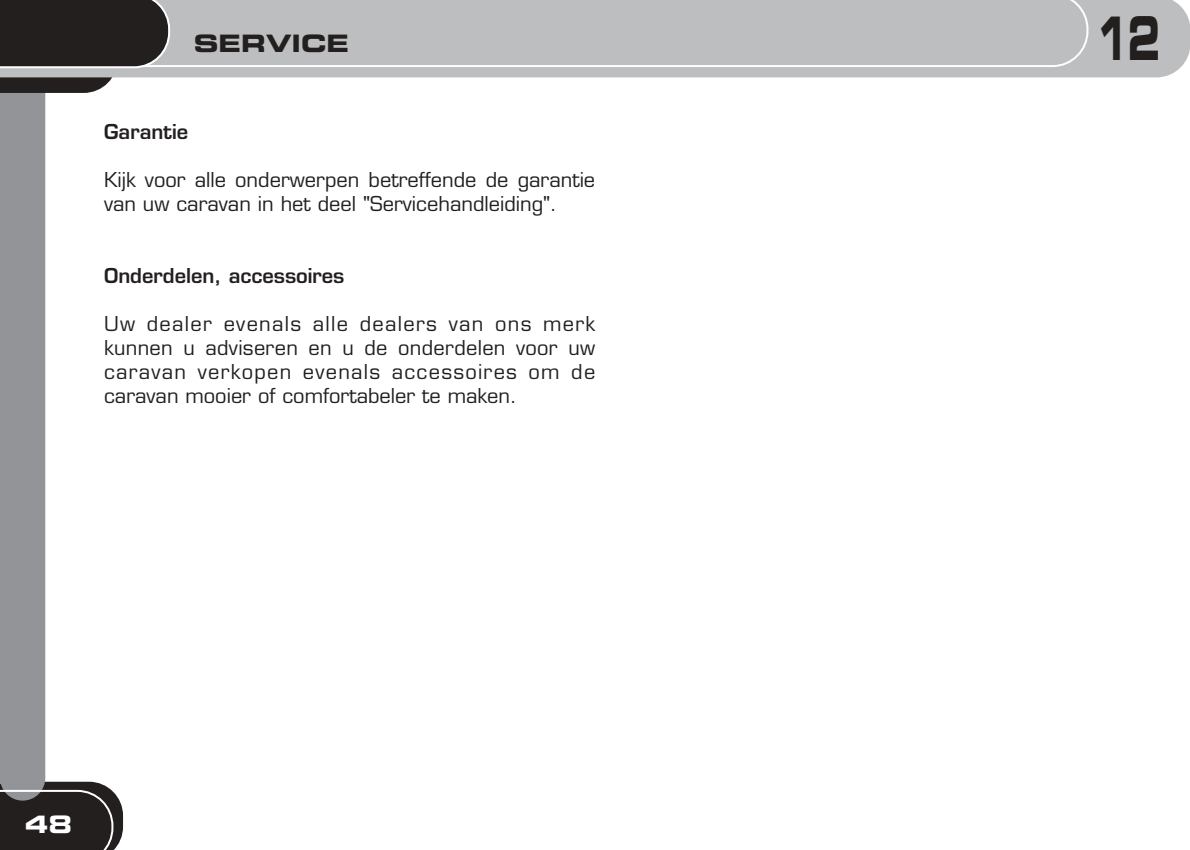
<style>
.page{position:relative;width:1190px;height:850px;background:#fff}
.page>*{position:absolute;margin:0;border:0;box-sizing:border-box;transform-origin:0 0}
.t1{font:60px "Eurostile Bold Extended Two";color:#231f1f;scale:.55 1}
.t2{font:24px "Eurostile Bold Extended Two";color:#231f1f}
.t3{font:24px "Eurostile Bold Extended Two";color:#fff}
.t4{font:20px/24px "Eurostile";color:#231f1f}
.t5{font:600 20px "Eurostile";color:#231f1f}
</style>
<div class="page">
<div style="left:0;top:0;width:45px;height:801px;background:#939497;border-radius:23px"></div>
<div style="left:170px;top:0;width:1020px;height:77px;background:#bcbec0"></div>
<div style="left:170px;top:0;width:918px;height:67px;background:#bcbec0"></div>
<svg style="left:0;top:0;width:170px;height:93px"></svg>
<svg style="left:0;top:782px;width:123px;height:68px"></svg>
<p class="t2" style="left:194px;top:35px;width:157px">SERVICE</p>
<p class="t5" style="left:104px;top:124px;width:86px">Garantie</p>
<p class="t4" style="left:104px;top:170px;width:493px">Kijk voor alle onderwerpen betreffende de garantie van uw caravan in het deel "Servicehandleiding".</p>
<p class="t5" style="left:104px;top:268px;width:242px">Onderdelen, accessoires</p>
<p class="t4" style="left:104px;top:314px;width:493px;text-align:justify">Uw dealer evenals alle dealers van ons merk kunnen u adviseren en u de onderdelen voor uw caravan verkopen evenals accessoires om de caravan mooier of comfortabeler te maken.</p>
<p class="t3" style="left:25px;top:816px;width:49px">48</p>
<h1 class="t1" style="left:1095px;top:17px;width:120px">12</h1>
</div>
